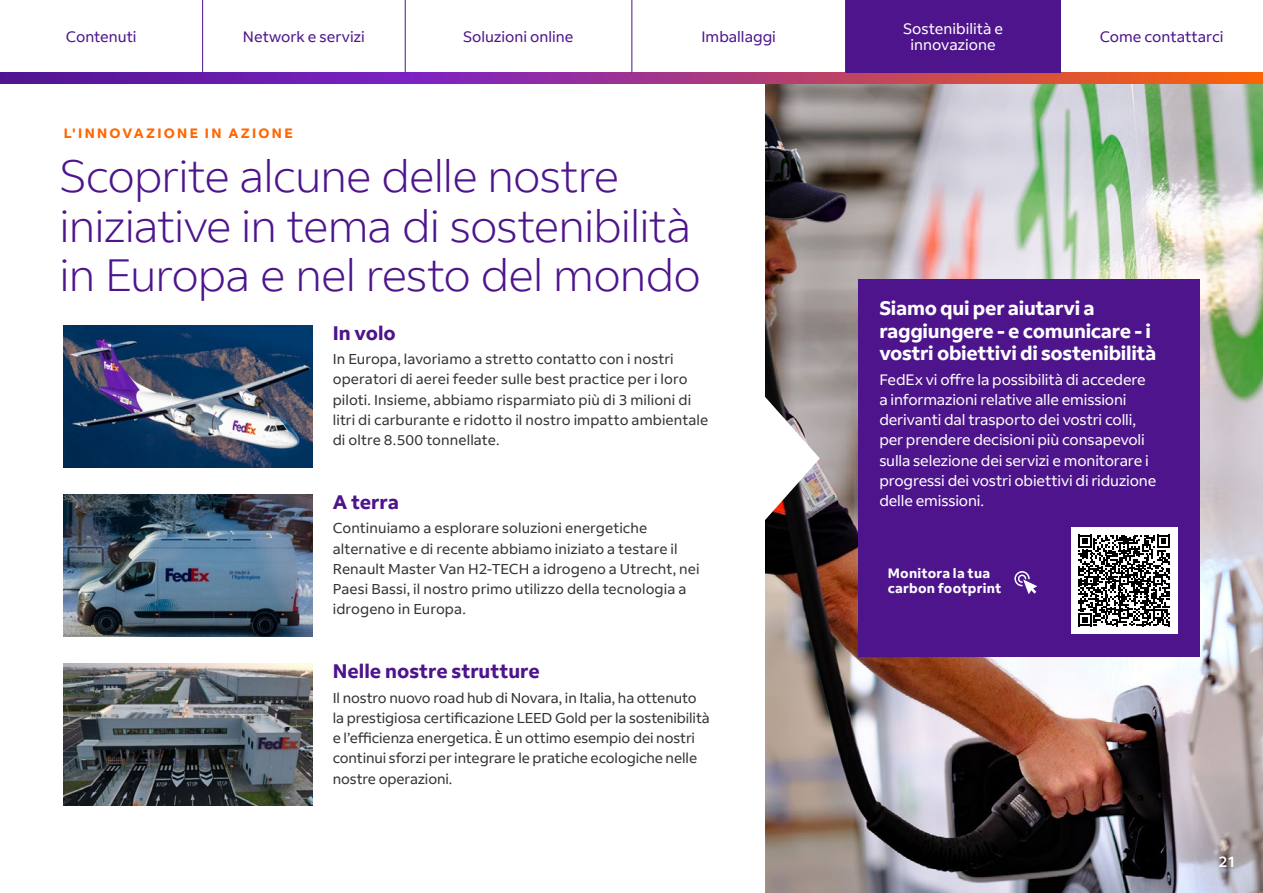
<style>
.page{position:relative;width:1263px;height:893px;background:#fff}
.page>*{position:absolute;margin:0;border:0;box-sizing:border-box;transform-origin:0 0}
.t1{font:300 45px/49.5px "Fed Ex Sans";letter-spacing:-.02em;color:#4d148c}
.t2{font:700 19.5px/22.5px "Fed Ex Sans";letter-spacing:-.015em;color:#fff}
.t3{font:700 19.5px "Fed Ex Sans";color:#4d148c}
.t4{font:15px/20.2px "Fed Ex Sans";letter-spacing:-.01em;color:#fff}
.t5{font:15px "Fed Ex Sans";color:#4d148c}
.t6{font:500 15px "Fed Ex Sans";color:#fff}
.t7{font:14.25px/20.2px "Fed Ex Sans";letter-spacing:.005em;color:#333}
.t8{font:700 13.5px/15px "Fed Ex Sans";letter-spacing:.015em;color:#fff}
.t9{font:700 13.5px "Fed Ex Sans";letter-spacing:.17em;color:#f60}
</style>
<div class="page">
<img style="left:64px;top:494px;width:249px;height:143px">
<img style="left:64px;top:664px;width:249px;height:142px">
<img style="left:765px;top:83px;width:498px;height:810px">
<img style="left:64px;top:325px;width:249px;height:142px">
<img style="left:765px;top:397px;width:55px;height:123px">
<div style="left:858px;top:279px;width:341px;height:377px;background:#4d148c"></div>
<div style="left:1071px;top:527px;width:106px;height:107px;background:#fff"></div>
<svg style="left:1078px;top:535px;width:92px;height:91px"></svg>
<svg style="left:0;top:73px;width:1263px;height:10px;background:#9f357b"></svg>
<hr style="left:202px;top:0;width:1px;height:73px;background:#4d148c">
<hr style="left:405px;top:0;width:1px;height:73px;background:#4d148c">
<hr style="left:631px;top:0;width:1px;height:73px;background:#4d148c">
<hr style="left:845px;top:0;width:1px;height:73px;background:#4d148c">
<div style="left:846px;top:0;width:214px;height:73px;background:#4d148c"></div>
<svg style="left:1014px;top:571px;width:23px;height:23px"></svg>
<p class="t4" style="left:903px;top:20px;width:102px;line-height:16.5px;text-align:center">Sostenibilità e innovazione</p>
<p class="t5" style="left:66px;top:28px;width:72px">Contenuti</p>
<p class="t5" style="left:243px;top:28px;width:123px">Network e servizi</p>
<p class="t5" style="left:463px;top:28px;width:112px">Soluzioni online</p>
<p class="t5" style="left:701px;top:28px;width:76px">Imballaggi</p>
<p class="t5" style="left:1100px;top:28px;width:125px">Come contattarci</p>
<p class="t9" style="left:64px;top:125px;width:230px">L'INNOVAZIONE IN AZIONE</p>
<h1 class="t1" style="left:60px;top:152px;width:643px">Scoprite alcune delle nostre iniziative in tema di sostenibilità in Europa e nel resto del mondo</h1>
<h2 class="t3" style="left:333px;top:321px;width:65px">In volo</h2>
<p class="t7" style="left:333px;top:349px;width:377px">In Europa, lavoriamo a stretto contatto con i nostri operatori di aerei feeder sulle best practice per i loro piloti. Insieme, abbiamo risparmiato più di 3 milioni di litri di carburante e ridotto il nostro impatto ambientale di oltre 8.500 tonnellate.</p>
<h2 class="t3" style="left:333px;top:491px;width:68px">A terra</h2>
<p class="t7" style="left:333px;top:518px;width:368px">Continuiamo a esplorare soluzioni energetiche alternative e di recente abbiamo iniziato a testare il Renault Master Van H2-TECH a idrogeno a Utrecht, nei Paesi Bassi, il nostro primo utilizzo della tecnologia a idrogeno in Europa.</p>
<h2 class="t3" style="left:333px;top:660px;width:209px">Nelle nostre strutture</h2>
<p class="t7" style="left:333px;top:687px;width:379px">Il nostro nuovo road hub di Novara, in Italia, ha ottenuto la prestigiosa certificazione LEED Gold per la sostenibilità e l’efficienza energetica. È un ottimo esempio dei nostri continui sforzi per integrare le pratiche ecologiche nelle nostre operazioni.</p>
<h2 class="t2" style="left:879px;top:297px;width:278px">Siamo qui per aiutarvi a raggiungere - e comunicare - i vostri obiettivi di sostenibilità</h2>
<p class="t4" style="left:879px;top:369px;width:278px">FedEx vi offre la possibilità di accedere a informazioni relative alle emissioni derivanti dal trasporto dei vostri colli, per prendere decisioni più consapevoli sulla selezione dei servizi e monitorare i progressi dei vostri obiettivi di riduzione delle emissioni.</p>
<p class="t8" style="left:888px;top:566px;width:115px">Monitora la tua carbon footprint</p>
<p class="t6" style="left:1218px;top:853px;width:19px">21</p>
</div>
